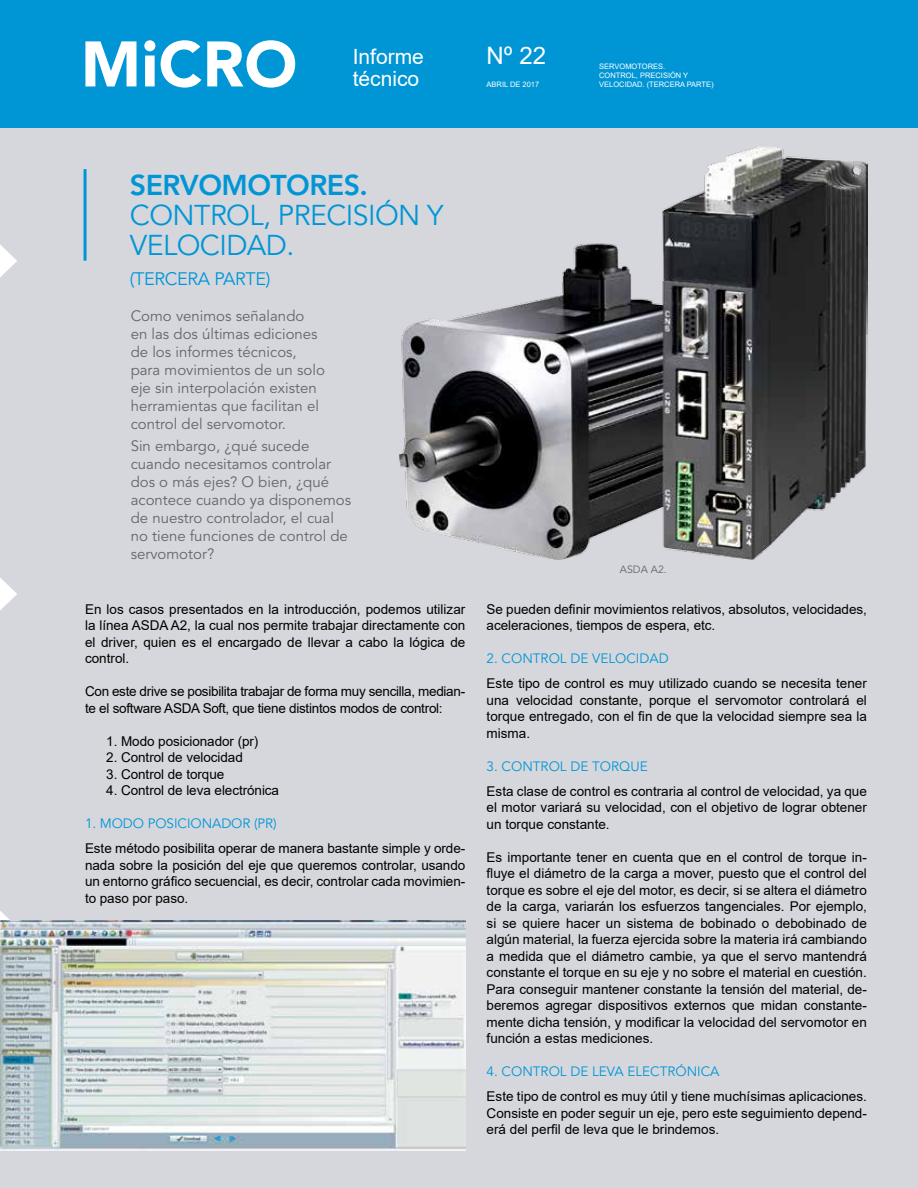
<style>
.page{position:relative;width:918px;height:1188px;background:#fff}
.page>*{position:absolute;margin:0;border:0;box-sizing:border-box;transform-origin:0 0}
.t1{font:900 63.6px "Avenir";letter-spacing:.005em;color:#fff}
.t2{font:28.5px/30px "Avenir LT Std";letter-spacing:-.02em;color:#0096d6}
.t3{font:800 28.5px "Avenir LT Std";letter-spacing:-.02em;color:#0096d6}
.t4{font:24px "Arial";color:#fff}
.t5{font:21px/22.5px "Arial";color:#fff}
.t6{font:18px "Avenir LT Std";letter-spacing:-.02em;color:#0096d6}
.t7{font:15px/18px "Avenir LT Std";color:#646569}
.t8{font:13.5px/16.5px "Arial";letter-spacing:-.005em;color:#000;text-align:justify}
.t9{font:13.5px "Avenir LT Std";color:#0096d6}
.t10{font:10.5px "Avenir LT Std";color:#646569}
.t11{font:7.5px/9px "Arial";color:#fff}
</style>
<div class="page">
<div style="left:0;top:128px;width:918px;height:1060px;background:#d6d7dc"></div>
<div style="left:0;top:0;width:918px;height:128px;background:#0096d6"></div>
<svg style="left:0;top:578px;width:17px;height:32px"></svg>
<svg style="left:0;top:245px;width:17px;height:32px"></svg>
<svg style="left:0;top:911px;width:10px;height:9px"></svg>
<hr style="left:84px;top:169px;width:3px;height:92px;background:#0096d6">
<img style="left:398px;top:147px;width:469px;height:413px">
<img style="left:0;top:920px;width:465px;height:231px">
<h1 class="t1" style="left:81px;top:26px;width:218px">MiCRO</h1>
<h3 class="t5" style="left:353px;top:45px;width:73px">Informe técnico</h3>
<h3 class="t4" style="left:487px;top:39px;width:61px">Nº 22</h3>
<p class="t11" style="left:487px;top:80px;width:54px">ABRIL DE 2017</p>
<h2 class="t3" style="left:130px;top:168px;width:240px">SERVOMOTORES.</h2>
<h2 class="t2" style="left:130px;top:201px;width:315px">CONTROL, PRECISIÓN Y<br>VELOCIDAD.</h2>
<h3 class="t6" style="left:130px;top:269px;width:142px">(TERCERA PARTE)</h3>
<p class="t7" style="left:131px;top:307px;width:196px">Como venimos señalando<br>en las dos últimas ediciones de los informes técnicos, para movimientos de un solo eje sin interpolación existen herramientas que facilitan el control del servomotor.</p>
<p class="t7" style="left:131px;top:437px;width:222px">Sin embargo, ¿qué sucede cuando necesitamos controlar dos o más ejes? O bien, ¿qué acontece cuando ya disponemos de nuestro controlador, el cual no tiene funciones de control de servomotor?</p>
<p class="t11" style="left:599px;top:62px;width:116px">SERVOMOTORES.<br>CONTROL, PRECISIÓN Y<br>VELOCIDAD. (TERCERA PARTE)</p>
<p class="t10" style="left:620px;top:564px;width:48px">ASDA A2.</p>
<p class="t8" style="left:85px;top:601px;width:382px">En los casos presentados en la introducción, podemos utilizar la línea ASDA A2, la cual nos permite trabajar directamente con el driver, quien es el encargado de llevar a cabo la lógica de control.</p>
<p class="t8" style="left:85px;top:683px;width:382px">Con este drive se posibilita trabajar de forma muy sencilla, median&shy;te el software ASDA Soft, que tiene distintos modos de control:</p>
<p class="t8" style="left:106px;top:733px;width:154px">1. Modo posicionador (pr)</p>
<p class="t8" style="left:106px;top:749px;width:138px">2. Control de velocidad</p>
<p class="t8" style="left:106px;top:766px;width:120px">3. Control de torque</p>
<p class="t8" style="left:106px;top:782px;width:174px">4. Control de leva electrónica</p>
<p class="t9" style="left:85px;top:816px;width:193px">1. MODO POSICIONADOR (PR)</p>
<p class="t8" style="left:85px;top:840px;width:382px">Este método posibilita operar de manera bastante simple y orde&shy;nada sobre la posición del eje que queremos controlar, usando un entorno gráfico secuencial, es decir, controlar cada movimien&shy;to paso por paso.</p>
<p class="t8" style="left:487px;top:601px;width:382px">Se pueden definir movimientos relativos, absolutos, velocidades, aceleraciones, tiempos de espera, etc.</p>
<p class="t9" style="left:487px;top:651px;width:184px">2. CONTROL DE VELOCIDAD</p>
<p class="t8" style="left:487px;top:675px;width:382px">Este tipo de control es muy utilizado cuando se necesita tener una velocidad constante, porque el servomotor controlará el torque entregado, con el fin de que la velocidad siempre sea la misma.</p>
<p class="t9" style="left:487px;top:759px;width:163px">3. CONTROL DE TORQUE</p>
<p class="t8" style="left:487px;top:783px;width:382px">Esta clase de control es contraria al control de velocidad, ya que el motor variará su velocidad, con el objetivo de lograr obtener un torque constante.</p>
<p class="t8" style="left:487px;top:849px;width:382px">Es importante tener en cuenta que en el control de torque in&shy;fluye el diámetro de la carga a mover, puesto que el control del torque es sobre el eje del motor, es decir, si se altera el diámetro de la carga, variarán los esfuerzos tangenciales. Por ejemplo, si se quiere hacer un sistema de bobinado o debobinado de algún material, la fuerza ejercida sobre la materia irá cambiando a medida que el diámetro cambie, ya que el servo mantendrá constante el torque en su eje y no sobre el material en cuestión.<br>Para conseguir mantener constante la tensión del material, de&shy;beremos agregar dispositivos externos que midan constante&shy;mente dicha tensión, y modificar la velocidad del servomotor en función a estas mediciones.</p>
<p class="t9" style="left:487px;top:1064px;width:234px">4. CONTROL DE LEVA ELECTRÓNICA</p>
<p class="t8" style="left:487px;top:1088px;width:382px">Este tipo de control es muy útil y tiene muchísimas aplicaciones.<br>Consiste en poder seguir un eje, pero este seguimiento depend&shy;erá del perfil de leva que le brindemos.</p>
</div>
